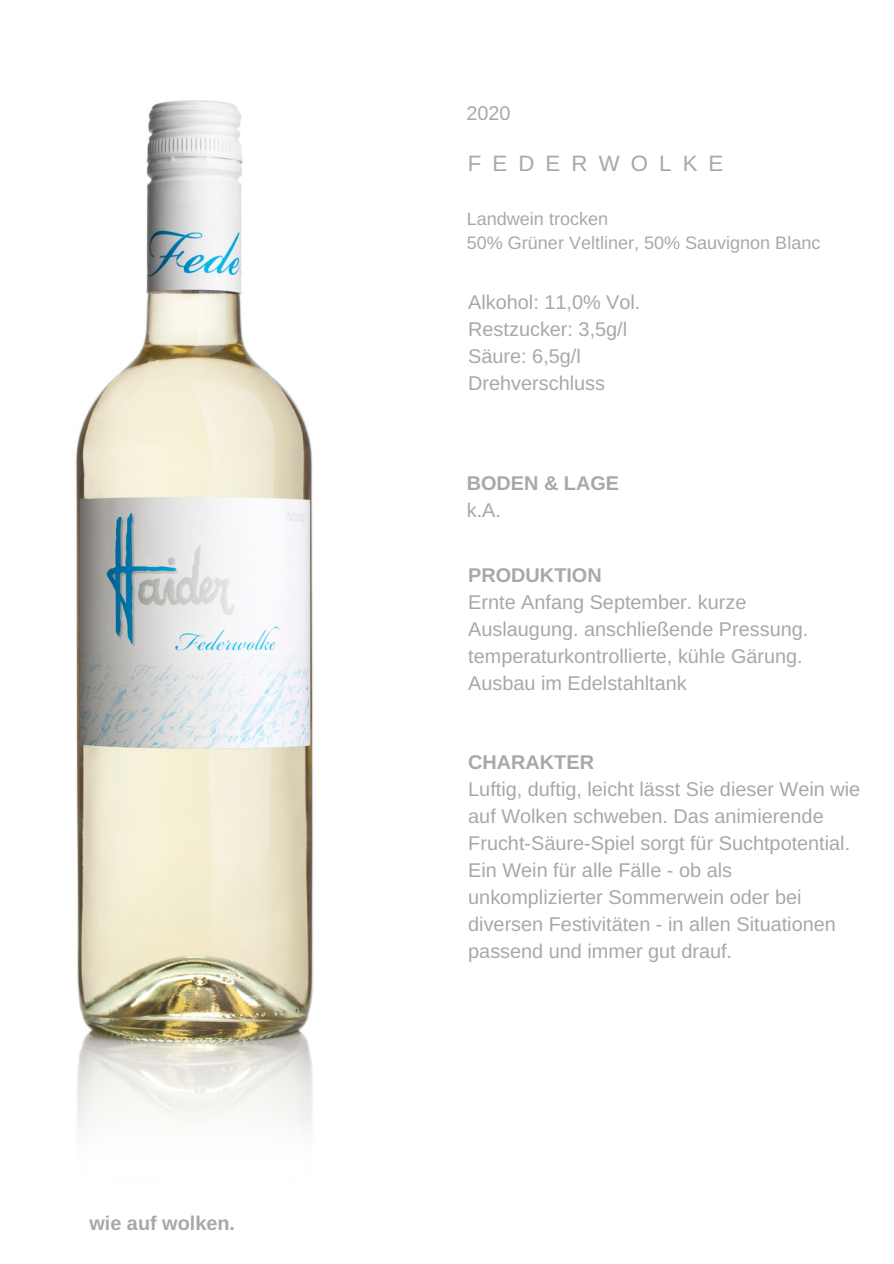
<style>
.page{position:relative;width:894px;height:1264px;background:#fff}
.page>*{position:absolute;margin:0;border:0;box-sizing:border-box;transform-origin:0 0}
.t1{font:22.2px "Arimo";letter-spacing:.5em;color:#a8a8a8}
.t2{font:19.8px/27px "Arimo";color:#a8a8a8}
.t3{font:700 19.8px "Arimo";color:#a8a8a8}
.t4{font:18px "Arimo";color:#a8a8a8}
</style>
<div class="page">
<img style="left:75px;top:100px;width:239px;height:1027px">
<p class="t3" style="left:89px;top:1211px;width:147px">wie auf wolken.</p>
<p class="t2" style="left:466px;top:100px;width:46px">2020</p>
<p class="t1" style="left:467px;top:150px;width:257px">FEDERWOLKE</p>
<p class="t4" style="left:466px;top:208px;width:143px">Landwein trocken</p>
<p class="t4" style="left:466px;top:233px;width:355px">50% Grüner Veltliner, 50% Sauvignon Blanc</p>
<p class="t2" style="left:468px;top:288px;width:174px">Alkohol: 11,0% Vol.</p>
<p class="t2" style="left:468px;top:315px;width:160px">Restzucker: 3,5g/l</p>
<p class="t2" style="left:468px;top:342px;width:114px">Säure: 6,5g/l</p>
<p class="t2" style="left:468px;top:369px;width:138px">Drehverschluss</p>
<p class="t3" style="left:466px;top:472px;width:154px">BODEN &amp; LAGE</p>
<p class="t2" style="left:466px;top:496px;width:36px">k.A.</p>
<p class="t3" style="left:468px;top:564px;width:135px">PRODUKTION</p>
<p class="t2" style="left:468px;top:588px;width:341px">Ernte Anfang September. kurze Auslaugung. anschließende Pressung. temperaturkontrollierte, kühle Gärung.<br>Ausbau im Edelstahltank</p>
<p class="t3" style="left:468px;top:751px;width:127px">CHARAKTER</p>
<p class="t2" style="left:468px;top:775px;width:393px">Luftig, duftig, leicht lässt Sie dieser Wein wie auf Wolken schweben. Das animierende Frucht-Säure-Spiel sorgt für Suchtpotential.<br>Ein Wein für alle Fälle - ob als unkomplizierter Sommerwein oder bei diversen Festivitäten - in allen Situationen passend und immer gut drauf.</p>
</div>
